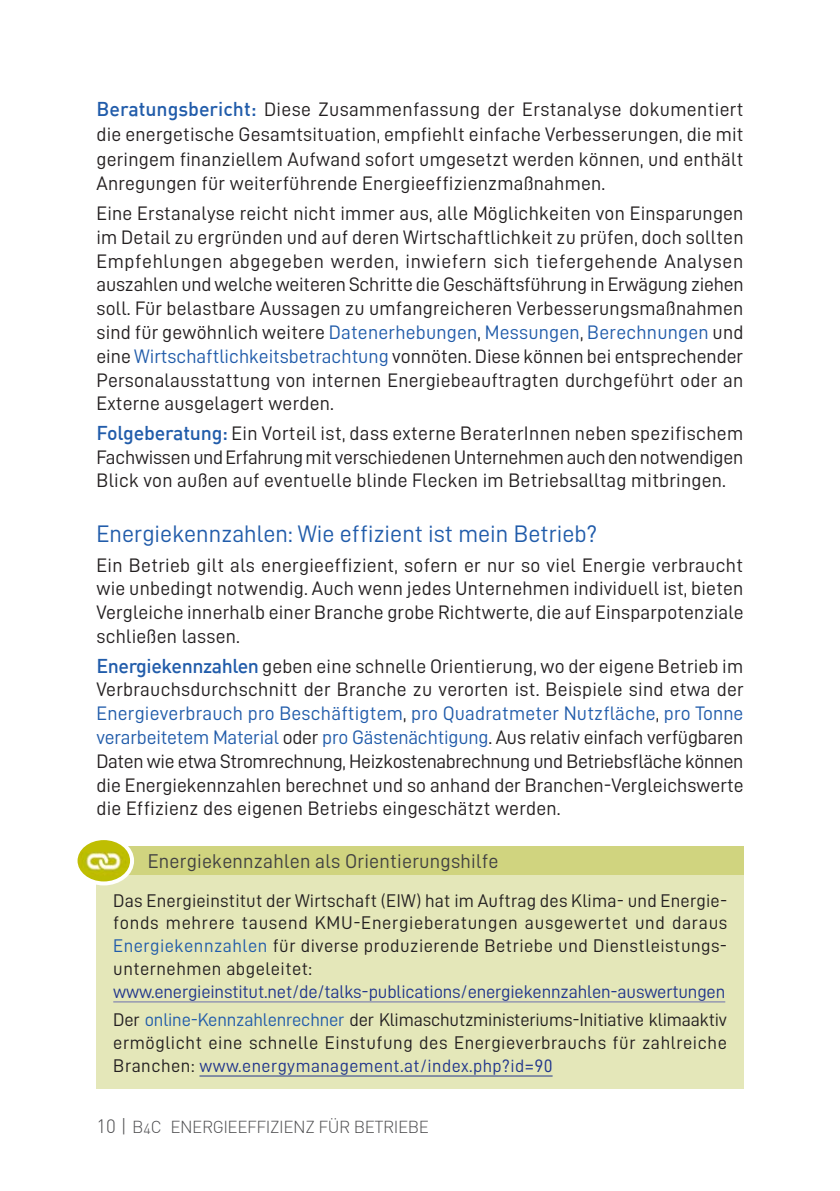
<style>
.page{position:relative;width:840px;height:1191px;background:#fff}
.page>*{position:absolute;margin:0;border:0;box-sizing:border-box;transform-origin:0 0}
.Überschrift_2{font:24px "D DIN";color:#215caa}
.Überschrift_3{font:20px "D DIN";letter-spacing:.01em;color:#414142}
.Text{font:19.6px/23.8px "D DIN";letter-spacing:.01em;color:#231f20;text-align:justify}
.JeBox{font:18.4px/22.8px "D DIN";letter-spacing:.025em;color:#231f20;text-align:justify}
.JeBox-2{font:18.4px/22.8px "D DIN";letter-spacing:-.01em;color:#231f20}
.Text-2{font:18.4px "D DIN";letter-spacing:-.01em;color:#21368c}
.JeBox-3{font:18px "D DIN";letter-spacing:.025em;color:#21368c}
.t1{font:300 17px "DIN";letter-spacing:-.025em;color:#4d4d4f}
.s1{font-family:"DIN";font-weight:500;color:#215caa}
.s2{color:#215caa}
.s3{font-size:18.4px;color:#231f20}
.s4{font-size:19px}
.s5{font-size:14.4px}
</style>
<div class="page">
<div style="left:96px;top:867px;width:646px;height:222px;background:#e4e7b9"></div>
<div style="left:96px;top:846px;width:646px;height:28px;background:#d0d47f"></div>
<img style="left:78px;top:841px;width:54px;height:42px">
<div style="left:73px;top:836px;width:61px;height:49px;border:4px solid #fff;border-radius:50%"></div>
<hr style="left:113px;top:1001px;width:611px;height:1px;background:#6d70ae">
<hr style="left:199px;top:1075px;width:353px;height:1px;background:#21368c">
<p class="Text" style="left:96px;top:96px;width:648px;line-height:24.8px"><span class="s1">Beratungsbericht:</span> Diese Zusammenfassung der Erstanalyse dokumentiert die energetische Gesamtsituation, empfiehlt einfache Verbesserungen, die mit geringem finanziellem Aufwand sofort umgesetzt werden können, und enthält Anregungen für weiterführende Energieeffizienzmaßnahmen.</p>
<p class="Text" style="left:96px;top:201px;width:648px">Eine Erstanalyse reicht nicht immer aus, alle Möglichkeiten von Einsparungen im Detail zu ergründen und auf deren Wirtschaftlichkeit zu prüfen, doch sollten Empfehlungen abgegeben werden, inwiefern sich tiefergehende Analysen auszahlen und welche weiteren Schritte die Geschäftsführung in Erwägung ziehen soll. Für belastbare Aussagen zu umfangreicheren Verbesserungsmaßnahmen sind für gewöhnlich weitere <span class="s2">Datenerhebungen</span>, <span class="s2">Messungen</span>, <span class="s2">Berechnungen</span> und eine <span class="s2">Wirtschaftlichkeitsbetrachtung</span> vonnöten. Diese können bei entsprechender Personalausstattung von internen Energiebeauftragten durchgeführt oder an Externe ausgelagert werden.</p>
<p class="Text" style="left:96px;top:421px;width:648px"><span class="s1">Folgeberatung:</span> Ein Vorteil ist, dass externe BeraterInnen neben spezifischem Fachwissen und Erfahrung mit verschiedenen Unternehmen auch den notwendigen Blick von außen auf eventuelle blinde Flecken im Betriebsalltag mitbringen.</p>
<p class="Überschrift_2" style="left:96px;top:521px;width:501px">Energiekennzahlen: Wie effizient ist mein Betrieb?</p>
<p class="Text" style="left:96px;top:552px;width:648px">Ein Betrieb gilt als energieeffizient, sofern er nur so viel Energie verbraucht wie unbedingt notwendig. Auch wenn jedes Unternehmen individuell ist, bieten Vergleiche innerhalb einer Branche grobe Richtwerte, die auf Einsparpotenziale schließen lassen.</p>
<p class="Text" style="left:96px;top:653px;width:648px"><span class="s1">Energiekennzahlen</span> geben eine schnelle Orientierung, wo der eigene Betrieb im Verbrauchsdurchschnitt der Branche zu verorten ist. Beispiele sind etwa der <span class="s2">Energieverbrauch pro Beschäftigtem</span>, <span class="s2">pro Quadratmeter Nutzfläche</span>, <span class="s2">pro Tonne verarbeitetem Material</span> oder <span class="s2">pro Gästenächtigung</span>. Aus relativ einfach verfügbaren Daten wie etwa Stromrechnung, Heizkostenabrechnung und Betriebsfläche können die Energiekennzahlen berechnet und so anhand der Branchen-Vergleichswerte die Effizienz des eigenen Betriebs eingeschätzt werden.</p>
<p class="Überschrift_3" style="left:148px;top:850px;width:352px">Energiekennzahlen als Orientierungshilfe</p>
<p class="JeBox" style="left:113px;top:888px;width:615px">Das Energieinstitut der Wirtschaft (EIW) hat im Auftrag des Klima- und Energie&shy;fonds mehrere tausend KMU-Energieberatungen ausgewertet und daraus <span class="s2">Energiekennzahlen</span> für diverse produzierende Betriebe und Dienstleistungs&shy;unternehmen abgeleitet:</p>
<p class="Text-2" style="left:113px;top:981px;width:613px">www.energieinstitut.net/de/talks-publications/energiekennzahlen-auswertungen</p>
<p class="JeBox-2" style="left:113px;top:1008px;width:615px">Der <span class="s2">online-Kennzahlenrechner</span> der Klimaschutzministeriums-Initiative klimaaktiv ermöglicht eine schnelle Einstufung des Energieverbrauchs für zahlreiche</p>
<p class="JeBox-3" style="left:113px;top:1056px;width:440px"><span class="s3">Branchen:</span> www.energymanagement.at/index.php?id=90</p>
<p class="t1" style="left:96px;top:1116px;width:334px"><span class="s4">10 |</span> B<span class="s5">4</span>C ENERGIEEFFIZIENZ FÜR BETRIEBE</p>
</div>
